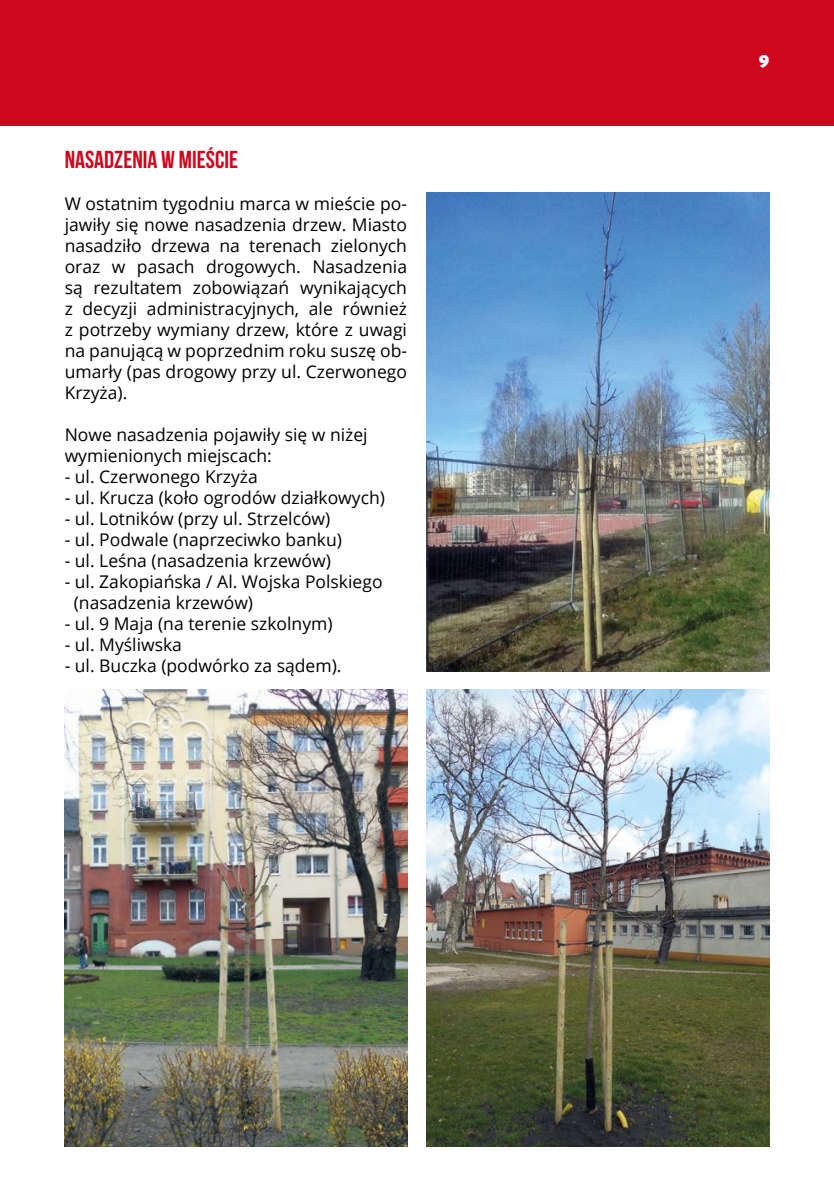
<style>
.page{position:relative;width:834px;height:1196px;background:#fff}
.page>*{position:absolute;margin:0;border:0;box-sizing:border-box;transform-origin:0 0}
.t1{font:24.5px "Bebas Neue";color:#cd071e}
.t2{font:900 21px "Alegreya Sans SC";color:#fff}
.t3{font:17.5px/21px "Open Sans";color:#000}
</style>
<div class="page">
<div style="left:0;top:0;width:833px;height:126px;background:#cd071e"></div>
<img style="left:427px;top:690px;width:342px;height:456px">
<img style="left:427px;top:193px;width:342px;height:478px">
<img style="left:64px;top:690px;width:343px;height:456px">
<h1 class="t1" style="left:65px;top:146px;width:175px">NASADZENIA W MIEŚCIE</h1>
<p class="t3" style="left:65px;top:193px;width:344px;text-align:justify">W ostatnim tygodniu marca w mieście po&shy;jawiły się nowe nasadzenia drzew. Miasto nasadziło drzewa na terenach zielonych oraz w pasach drogowych. Nasadzenia są rezultatem zobowiązań wynikających z decyzji administracyjnych, ale również z potrzeby wymiany drzew, które z uwagi na panującą w poprzednim roku suszę ob&shy;umarły (pas drogowy przy ul. Czerwonego Krzyża).</p>
<p class="t3" style="left:65px;top:424px;width:304px">Nowe nasadzenia pojawiły się w niżej wymienionych miejscach:</p>
<p class="t3" style="left:65px;top:466px;width:195px">- ul. Czerwonego Krzyża</p>
<p class="t3" style="left:65px;top:487px;width:322px">- ul. Krucza (koło ogrodów działkowych)</p>
<p class="t3" style="left:65px;top:508px;width:267px">- ul. Lotników (przy ul. Strzelców)</p>
<p class="t3" style="left:65px;top:529px;width:279px">- ul. Podwale (naprzeciwko banku)</p>
<p class="t3" style="left:65px;top:550px;width:268px">- ul. Leśna (nasadzenia krzewów)</p>
<p class="t3" style="left:74px;top:571px;width:310px;text-indent:-9px">- ul. Zakopiańska / Al. Wojska Polskiego (nasadzenia krzewów)</p>
<p class="t3" style="left:65px;top:613px;width:269px">- ul. 9 Maja (na terenie szkolnym)</p>
<p class="t3" style="left:65px;top:634px;width:119px">- ul. Myśliwska</p>
<p class="t3" style="left:65px;top:655px;width:278px">- ul. Buczka (podwórko za sądem).</p>
<p class="t2" style="left:758px;top:43px;width:12px">9</p>
</div>
